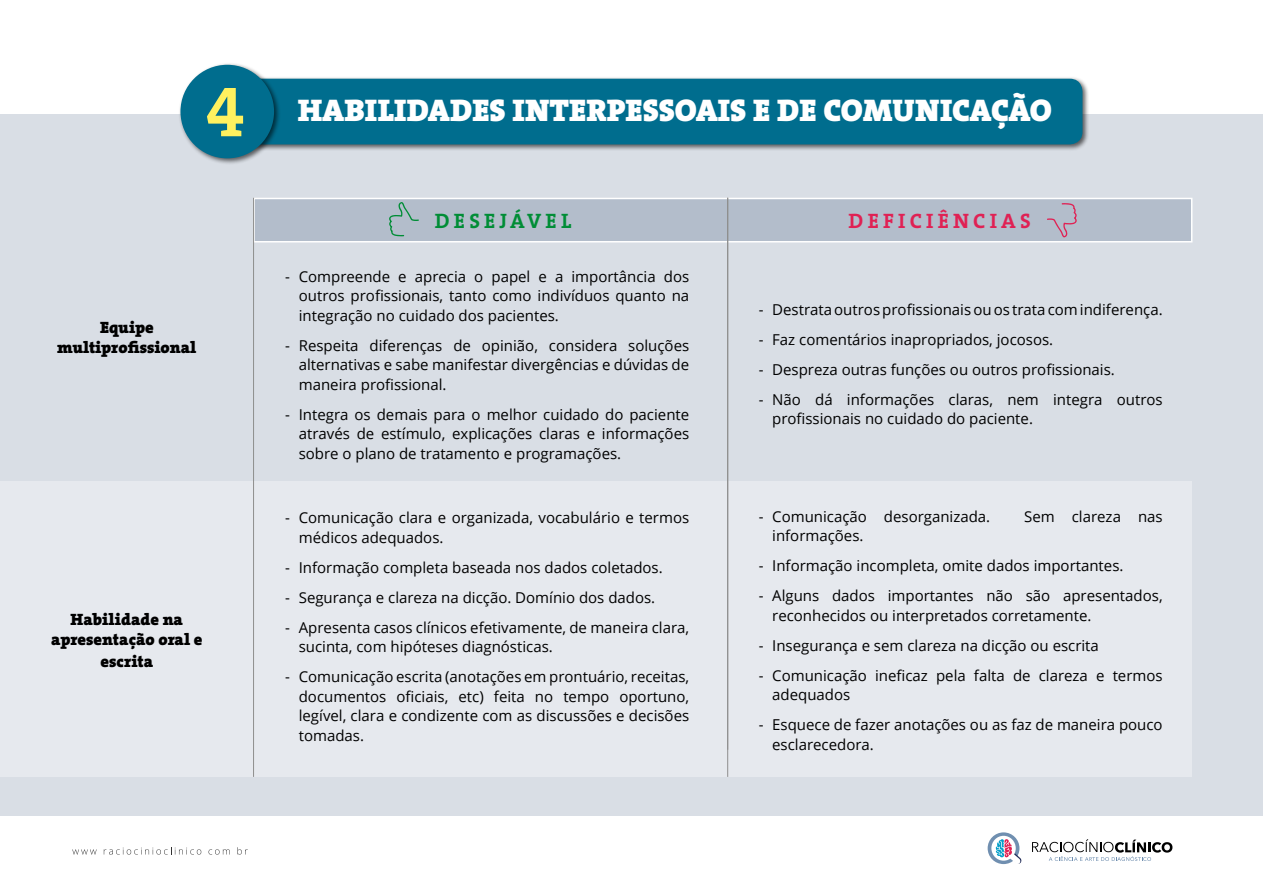
<style>
.page{position:relative;width:1263px;height:893px;background:#fff}
.page>*{position:absolute;margin:0;border:0;box-sizing:border-box;transform-origin:0 0}
.t1{font:900 31.5px "The Serif";color:#fff}
.t2{font:700 21px "The Serif";letter-spacing:.2em;color:#e02154}
.t3{font:700 21px "The Serif";letter-spacing:.2em;color:#008d36}
.t4{font:900 16.5px/19.8px "The Serif";color:#000;text-align:center}
.t5{font:15px/19.5px "Open Sans";color:#000}
.s1{font-weight:700;font-size:69px;color:#fff15f}
</style>
<div class="page">
<svg style="left:988px;top:832px;width:31px;height:32px"></svg>
<svg style="left:991px;top:836px;width:25px;height:25px"></svg>
<svg style="left:996px;top:839px;width:25px;height:25px"></svg>
<svg style="left:1032px;top:839px;width:140px;height:22px"></svg>
<svg style="left:72px;top:849px;width:25px;height:5px"></svg>
<svg style="left:104px;top:847px;width:97px;height:8px"></svg>
<svg style="left:209px;top:849px;width:21px;height:6px"></svg>
<svg style="left:237px;top:847px;width:11px;height:8px"></svg>
<div style="left:0;top:114px;width:1263px;height:702px;background:#d9dee5"></div>
<div style="left:0;top:481px;width:1192px;height:296px;background:#e6e9ee"></div>
<div style="left:253px;top:198px;width:939px;height:44px;background:#b3bdcb;border:2px solid #fff"></div>
<svg style="left:389px;top:202px;width:30px;height:34px"></svg>
<svg style="left:1047px;top:203px;width:30px;height:35px"></svg>
<hr style="left:253px;top:198px;width:1px;height:579px;background:#8e8e8d">
<hr style="left:727px;top:198px;width:1px;height:579px;background:#8e8e8d">
<div style="left:215px;top:76px;width:874px;height:75px;background:#000;opacity:.6"></div>
<div style="left:218px;top:79px;width:864px;height:65px;background:#006d8e;border-radius:13px"></div>
<div style="left:178px;top:62px;width:102px;height:103px;background:#000;opacity:.59"></div>
<div style="left:180px;top:65px;width:94px;height:93px;background:#006d8e;border-radius:50%"></div>
<h1 class="t1" style="left:206px;top:84px;width:847px"><span class="s1">4</span> HABILIDADES INTERPESSOAIS E DE COMUNICAÇÃO</h1>
<p class="t4" style="left:57px;top:318px;width:141px">Equipe multiprofissional</p>
<p class="t4" style="left:51px;top:610px;width:153px">Habilidade na apresentação oral e</p>
<p class="t4" style="left:101px;top:651px;width:54px">escrita</p>
<h2 class="t3" style="left:435px;top:204px;width:138px">DESEJÁVEL</h2>
<h2 class="t2" style="left:849px;top:204px;width:184px">DEFICIÊNCIAS</h2>
<p class="t5" style="left:299px;top:266px;width:392px;text-align:justify;text-indent:-14px">- Compreende e aprecia o papel e a importância dos outros profissionais, tanto como indivíduos quanto na integração no cuidado dos pacientes.</p>
<p class="t5" style="left:299px;top:335px;width:392px;text-align:justify;text-indent:-14px">- Respeita diferenças de opinião, considera soluções alternativas e sabe manifestar divergências e dúvidas de maneira profissional.</p>
<p class="t5" style="left:299px;top:404px;width:392px;text-align:justify;text-indent:-14px">- Integra os demais para o melhor cuidado do paciente através de estímulo, explicações claras e informações sobre o plano de tratamento e programações.</p>
<p class="t5" style="left:299px;top:507px;width:392px;text-indent:-14px">- Comunicação clara e organizada, vocabulário e termos médicos adequados.</p>
<p class="t5" style="left:285px;top:557px;width:379px">- Informação completa baseada nos dados coletados.</p>
<p class="t5" style="left:285px;top:587px;width:371px">- Segurança e clareza na dicção. Domínio dos dados.</p>
<p class="t5" style="left:299px;top:617px;width:392px;text-indent:-14px">- Apresenta casos clínicos efetivamente, de maneira clara, sucinta, com hipóteses diagnósticas.</p>
<p class="t5" style="left:299px;top:666px;width:392px;text-align:justify;text-indent:-14px">- Comunicação escrita (anotações em prontuário, receitas, documentos oficiais, etc) feita no tempo oportuno, legível, clara e condizente com as discussões e decisões tomadas.</p>
<p class="t5" style="left:759px;top:299px;width:405px">- Destrata outros profissionais ou os trata com indiferença.</p>
<p class="t5" style="left:759px;top:329px;width:296px">- Faz comentários inapropriados, jocosos.</p>
<p class="t5" style="left:759px;top:359px;width:358px">- Despreza outras funções ou outros profissionais.</p>
<p class="t5" style="left:772px;top:389px;width:392px;text-indent:-13px">- Não dá informações claras, nem integra outros profissionais no cuidado do paciente.</p>
<p class="t5" style="left:759px;top:506px;width:233px">- Comunicação desorganizada.</p>
<p class="t5" style="left:1024px;top:506px;width:140px">Sem clareza nas</p>
<p class="t5" style="left:772px;top:526px;width:93px">informações.</p>
<p class="t5" style="left:759px;top:556px;width:366px">- Informação incompleta, omite dados importantes.</p>
<p class="t5" style="left:772px;top:586px;width:392px;text-indent:-13px">- Alguns dados importantes não são apresentados, reconhecidos ou interpretados corretamente.</p>
<p class="t5" style="left:759px;top:635px;width:342px">- Insegurança e sem clareza na dicção ou escrita</p>
<p class="t5" style="left:772px;top:665px;width:392px;text-indent:-13px">- Comunicação ineficaz pela falta de clareza e termos adequados</p>
<p class="t5" style="left:772px;top:715px;width:392px;text-indent:-13px">- Esquece de fazer anotações ou as faz de maneira pouco esclarecedora.</p>
</div>
